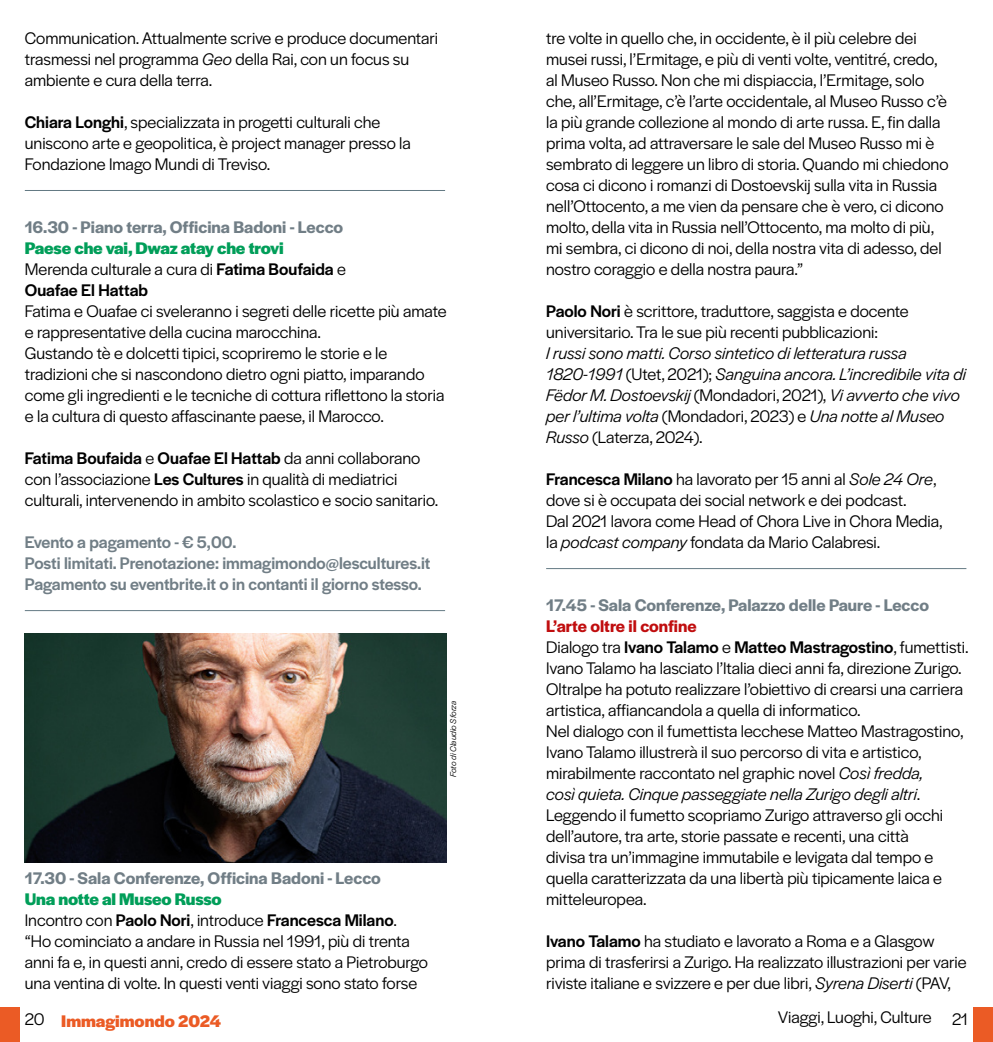
<style>
.page{position:relative;width:993px;height:1042px;background:#fff}
.page>*{position:absolute;margin:0;border:0;box-sizing:border-box;transform-origin:0 0}
.t1{font:17.5px/21px "Halyard Display";color:#000}
.t2{font:italic 17.5px/21px "Halyard Display";color:#000}
.t3{font:500 17.5px/21px "Halyard Display";color:#717e86}
.t4{font:600 17.5px "Halyard Display";color:#717e86}
.t5{font:700 17.5px/21px "Halyard Display";letter-spacing:-.01em;color:#009e59}
.t6{font:700 17.5px "Halyard Display";color:#eb5b25}
.t7{font:italic 8.75px "Halyard Display";color:#000}
.s1{font-style:italic}
.s2{font-weight:500}
.s3{font-weight:400;color:#000}
.s4{font-weight:500;color:#000}
.s5{font-weight:700;color:#009e59}
.s6{font-style:normal}
.s7{font-weight:600;color:#c00d0e}
</style>
<div class="page">
<div style="left:0;top:1007px;width:20px;height:35px;background:#eb5b25"></div>
<div style="left:972px;top:1007px;width:20px;height:35px;background:#eb5b25"></div>
<hr style="left:25px;top:190px;width:420px;height:1px;background:#647a84">
<hr style="left:25px;top:610px;width:420px;height:1px;background:#647a84">
<img style="left:25px;top:633px;width:421px;height:229px">
<hr style="left:546px;top:568px;width:420px;height:1px;background:#647a84">
<p class="t1" style="left:25px;top:27px;width:415px">Communication. Attualmente scrive e produce documentari trasmessi nel programma <span class="s1">Geo</span> della Rai, con un focus su ambiente e cura della terra.</p>
<p class="t1" style="left:25px;top:111px;width:387px"><span class="s2">Chiara Longhi</span>, specializzata in progetti culturali che uniscono arte e geopolitica, è project manager presso la<br>Fondazione Imago Mundi di Treviso.</p>
<p class="t4" style="left:25px;top:215px;width:320px">16.30 - Piano terra, Officina Badoni - Lecco</p>
<p class="t5" style="left:25px;top:237px;width:322px">Paese che vai, Dwaz atay che trovi<br><span class="s3">Merenda culturale a cura di</span> <span class="s4">Fatima Boufaida</span> <span class="s3">e<br></span><span class="s4">Ouafae El Hattab</span></p>
<p class="t1" style="left:25px;top:300px;width:423px">Fatima e Ouafae ci sveleranno i segreti delle ricette più amate e rappresentative della cucina marocchina.<br>Gustando tè e dolcetti tipici, scopriremo le storie e le tradizioni che si nascondono dietro ogni piatto, imparando come gli ingredienti e le tecniche di cottura riflettono la storia e la cultura di questo affascinante paese, il Marocco.</p>
<p class="t1" style="left:25px;top:447px;width:415px"><span class="s2">Fatima Boufaida</span> e <span class="s2">Ouafae El Hattab</span> da anni collaborano con l’associazione <span class="s2">Les Cultures</span> in qualità di mediatrici culturali, intervenendo in ambito scolastico e socio sanitario.</p>
<p class="t3" style="left:25px;top:531px;width:407px">Evento a pagamento - € 5,00.<br>Posti limitati. Prenotazione: immagimondo@lescultures.it<br>Pagamento su eventbrite.it o in contanti il giorno stesso.</p>
<p class="t7" style="left:447px;top:777px;width:78px;rotate:-90deg">Foto di Claudio Sforza</p>
<p class="t4" style="left:25px;top:866px;width:357px">17.30 - Sala Conferenze, Officina Badoni - Lecco</p>
<p class="t1" style="left:25px;top:888px;width:404px"><span class="s5">Una notte al Museo Russo<br></span>Incontro con <span class="s2">Paolo Nori</span>, introduce <span class="s2">Francesca Milano</span>. “Ho cominciato a andare in Russia nel 1991, più di trenta anni fa e, in questi anni, credo di essere stato a Pietroburgo una ventina di volte. In questi venti viaggi sono stato forse</p>
<p class="t1" style="left:546px;top:27px;width:404px">tre volte in quello che, in occidente, è il più celebre dei musei russi, l’Ermitage, e più di venti volte, ventitré, credo, al Museo Russo. Non che mi dispiaccia, l’Ermitage, solo che, all’Ermitage, c’è l’arte occidentale, al Museo Russo c’è la più grande collezione al mondo di arte russa. E, fin dalla prima volta, ad attraversare le sale del Museo Russo mi è sembrato di leggere un libro di storia. Quando mi chiedono cosa ci dicono i romanzi di Dostoevskij sulla vita in Russia nell’Ottocento, a me vien da pensare che è vero, ci dicono molto, della vita in Russia nell’Ottocento, ma molto di più, mi sembra, ci dicono di noi, della nostra vita di adesso, del nostro coraggio e della nostra paura.”</p>
<p class="t1" style="left:546px;top:300px;width:364px"><span class="s2">Paolo Nori</span> è scrittore, traduttore, saggista e docente universitario. Tra le sue più recenti pubblicazioni:</p>
<p class="t2" style="left:546px;top:342px;width:421px">I russi sono matti. Corso sintetico di letteratura russa 1820-1991 <span class="s6">(Utet, 2021);</span> Sanguina ancora. L’incredibile vita di Fëdor M. Dostoevskij <span class="s6">(Mondadori, 2021),</span> Vi avverto che vivo per l’ultima volta <span class="s6">(Mondadori, 2023) e</span> Una notte al Museo Russo <span class="s6">(Laterza, 2024).</span></p>
<p class="t1" style="left:546px;top:468px;width:398px"><span class="s2">Francesca Milano</span> ha lavorato per 15 anni al <span class="s1">Sole 24 Ore</span>, dove si è occupata dei social network e dei podcast.<br>Dal 2021 lavora come Head of Chora Live in Chora Media, la <span class="s1">podcast company</span> fondata da Mario Calabresi.</p>
<p class="t4" style="left:546px;top:593px;width:384px">17.45 - Sala Conferenze, Palazzo delle Paure - Lecco</p>
<p class="t1" style="left:546px;top:615px;width:424px"><span class="s7">L’arte oltre il confine<br></span>Dialogo tra <span class="s2">Ivano Talamo</span> e <span class="s2">Matteo Mastragostino</span>, fumettisti.<br>Ivano Talamo ha lasciato l’Italia dieci anni fa, direzione Zurigo.<br>Oltralpe ha potuto realizzare l’obiettivo di crearsi una carriera artistica, affiancandola a quella di informatico.<br>Nel dialogo con il fumettista lecchese Matteo Mastragostino, Ivano Talamo illustrerà il suo percorso di vita e artistico, mirabilmente raccontato nel graphic novel <span class="s1">Così fredda,<br>così quieta. Cinque passeggiate nella Zurigo degli altri</span>.<br>Leggendo il fumetto scopriamo Zurigo attraverso gli occhi dell’autore, tra arte, storie passate e recenti, una città<br>divisa tra un’immagine immutabile e levigata dal tempo e quella caratterizzata da una libertà più tipicamente laica e mitteleuropea.</p>
<p class="t1" style="left:546px;top:930px;width:422px"><span class="s2">Ivano Talamo</span> ha studiato e lavorato a Roma e a Glasgow prima di trasferirsi a Zurigo. Ha realizzato illustrazioni per varie riviste italiane e svizzere e per due libri, <span class="s1">Syrena Diserti</span> (PAV,</p>
<p class="t6" style="left:25px;top:1008px;width:198px"><span class="s3">20</span> Immagimondo 2024</p>
<p class="t1" style="left:777px;top:1006px;width:192px">Viaggi, Luoghi, Culture 21</p>
</div>
